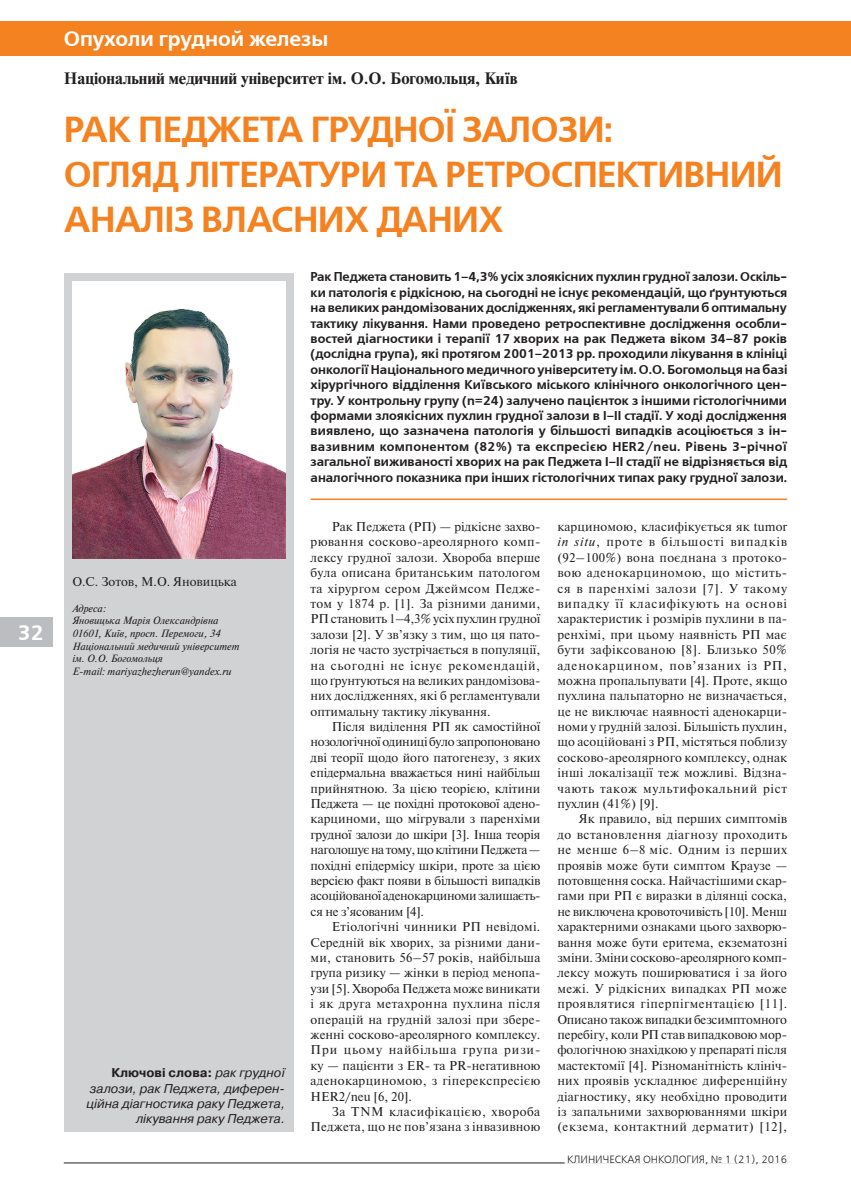
<style>
.page{position:relative;width:851px;height:1204px;background:#fff}
.page>*{position:absolute;margin:0;border:0;box-sizing:border-box;transform-origin:0 0}
.Статья_1{font:700 36px/45.2px "Free Set C";letter-spacing:-.02em;color:#f58220}
.Рубрика_1{font:700 21px "Free Set C";color:#fff}
.Страница{font:700 21px "Free Set C";color:#fff}
.Организация_1{font:700 16.5px "Newton";color:#231f20}
.Текст{font:12.75px/15.5px "Newton";letter-spacing:.015em;color:#231f20;text-align:justify}
.Введение_1{font:700 12.75px/15.5px "Free Set C";color:#231f20;text-align:justify}
.Ключевые_слова_1{font:italic 12.75px/15.3px "Pragmatica";color:#231f20;text-align:right}
.Авторы_1{font:12.75px "Newton";color:#231f20}
.Контакты{font:italic 10.5px/12.6px "Newton";color:#231f20}
.Колонтитул_2{font:10.5px "Free Set C";color:#231f20}
.s1{font-style:italic}
.s2{font-weight:700;font-style:normal}
</style>
<div class="page">
<div style="left:0;top:617px;width:32px;height:29px;background:#bcbdc0"></div>
<div style="left:0;top:21px;width:850px;height:34px;background:#f58220"></div>
<hr style="left:64px;top:1162px;width:723px;height:1px;background:#231f20">
<div style="left:564px;top:1154px;width:223px;height:9px;background:#fff"></div>
<div style="left:9px;top:617px;width:44px;height:29px;background:#bcbdc0"></div>
<hr style="left:310px;top:498px;width:477px;height:2px;background:#f58220">
<div style="left:64px;top:273px;width:229px;height:858px;background:#d1d2d4"></div>
<img style="left:72px;top:282px;width:213px;height:276px">
<p class="Страница" style="left:18px;top:620px;width:27px">32</p>
<p class="Рубрика_1" style="left:64px;top:27px;width:266px">Опухоли грудной железы</p>
<p class="Организация_1" style="left:64px;top:68px;width:455px">Національний медичний університет ім. О.О. Богомольця, Київ</p>
<p class="Статья_1" style="left:64px;top:108px;width:720px">РАК ПЕДЖЕТА ГРУДНОЇ ЗАЛОЗИ:<br>ОГЛЯД ЛІТЕРАТУРИ ТА РЕТРОСПЕКТИВНИЙ<br>АНАЛІЗ ВЛАСНИХ ДАНИХ</p>
<p class="Введение_1" style="left:310px;top:269px;width:478px">Рак Педжета становить 1–4,3% усіх злоякісних пухлин грудної залози. Оскіль&shy;ки патологія є рідкісною, на сьогодні не існує рекомендацій, що ґрунтуються на великих рандомізованих дослідженнях, які регламентували б оптимальну тактику лікування. Нами проведено ретроспективне дослідження особли&shy;востей діагностики і терапії 17 хворих на рак Педжета віком 34–87 років (дослідна група), які протягом 2001–2013 рр. проходили лікування в клініці онкології Національного медичного університету ім. О.О. Богомольця на базі хірургічного відділення Київського міського клінічного онкологічного цен&shy;тру. У контрольну групу (n=24) залучено пацієнток з іншими гістологічними формами злоякісних пухлин грудної залози в І–ІІ стадії. У ході дослідження виявлено, що зазначена патологія у більшості випадків асоціюється з ін&shy;вазивним компонентом (82%) та експресією HER2/neu. Рівень 3-річної загальної виживаності хворих на рак Педжета I–II стадії не відрізняється від аналогічного показника при інших гістологічних типах раку грудної залози.</p>
<p class="Текст" style="left:310px;top:518px;width:231px;text-indent:21px">Рак Педжета (РП) — рідкісне захво&shy;рювання сосково-ареолярного комп&shy;лексу грудної залози. Хвороба вперше була описана британським патологом та хірургом сером Джеймсом Педже&shy;том у 1874 р. [1]. За різними даними, РП становить 1–4,3% усіх пухлин грудної залози [2]. У зв’язку з тим, що ця пато&shy;логія не часто зустрічається в популяції, на сьогодні не існує рекомендацій, що ґрунтуються на великих рандомізова&shy;них дослідженнях, які б регламентували оптимальну тактику лікування.</p>
<p class="Текст" style="left:310px;top:718px;width:231px;text-indent:21px">Після виділення РП як самостійної нозологічної одиниці було запропоновано дві теорії щодо його патогенезу, з яких епідермальна вважається нині найбільш прийнятною. За цією теорією, клітини Педжета — це похідні протокової адено&shy;карциноми, що мігрували з паренхіми грудної залози до шкіри [3]. Інша теорія наголошує на тому, що клітини Педжета— похідні епідермісу шкіри, проте за цією версією факт появи в більшості випадків асоційованої аденокарциноми залишаєть&shy;ся не з’ясованим [4].</p>
<p class="Текст" style="left:310px;top:918px;width:231px;text-indent:21px">Етіологічні чинники РП невідомі.<br>Середній вік хворих, за різними дани&shy;ми, становить 56–57 років, найбільша група ризику — жінки в період менопа&shy;узи [5]. Хвороба Педжета може виникати і як друга метахронна пухлина після операцій на грудній залозі при збере&shy;женні сосково-ареолярного комплексу.<br>При цьому найбільша група ризи&shy;ку — пацієнти з ER- та PR-негативною аденокарциномою, з гіперекспресією HER2/neu [6, 20].</p>
<p class="Текст" style="left:310px;top:1103px;width:231px;text-align:right">За TNM класифікацією, хвороба<br>Педжета, що не пов’язана з інвазивною</p>
<p class="Текст" style="left:557px;top:518px;width:231px">карциномою, класифікується як tumor <span class="s1">in situ</span>, проте в більшості випадків (92–100%) вона поєднана з протоко&shy;вою аденокарциномою, що містить&shy;ся в паренхімі залози [7]. У такому випадку її класифікують на основі характеристик і розмірів пухлини в па&shy;ренхімі, при цьому наявність РП має бути зафіксованою [8]. Близько 50% аденокарцином, пов’язаних із РП, можна пропальпувати [4]. Проте, якщо пухлина пальпаторно не визначається, це не виключає наявності аденокарци&shy;номи у грудній залозі. Більшість пухлин, що асоційовані з РП, містяться поблизу сосково-ареолярного комплексу, однак інші локалізації теж можливі. Відзна&shy;чають також мультифокальний ріст пухлин (41%) [9].</p>
<p class="Текст" style="left:557px;top:810px;width:231px;text-indent:21px">Як правило, від перших симптомів до встановлення діагнозу проходить не менше 6–8 міс. Одним із перших проявів може бути симптом Краузе — потовщення соска. Найчастішими скар&shy;гами при РП є виразки в ділянці соска, не виключена кровоточивість [10]. Менш характерними ознаками цього захворю&shy;вання може бути еритема, екзематозні зміни. Зміни сосково-ареолярного комп&shy;лексу можуть поширюватися і за його межі. У рідкісних випадках РП може проявлятися гіперпігментацією [11].<br>Описано також випадки безсимптомного перебігу, коли РП став випадковою мор&shy;фологічною знахідкою у препараті після мастектомії [4]. Різноманітність клініч&shy;них проявів ускладнює диференційну діагностику, яку необхідно проводити із запальними захворюваннями шкіри (екзема, контактний дерматит) [12],</p>
<p class="Авторы_1" style="left:72px;top:572px;width:166px">О.С. Зотов, М.О. Яновицька</p>
<p class="Контакты" style="left:72px;top:602px;width:169px">Адреса:<br>Яновицька Марія Олександрівна<br>01601, Київ, просп. Перемоги, 34<br>Національний медичний університет ім. О.О. Богомольця<br>E-mail: mariyazhezherun@yandex.ru</p>
<p class="Ключевые_слова_1" style="left:87px;top:1065px;width:200px"><span class="s2">Ключові слова:</span> рак грудної залози, рак Педжета, диферен&shy;ційна діагностика раку Педжета, лікування раку Педжета.</p>
<p class="Колонтитул_2" style="left:567px;top:1153px;width:221px">КЛИНИЧЕСКАЯ ОНКОЛОГИЯ, № 1 (21), 2016</p>
</div>
